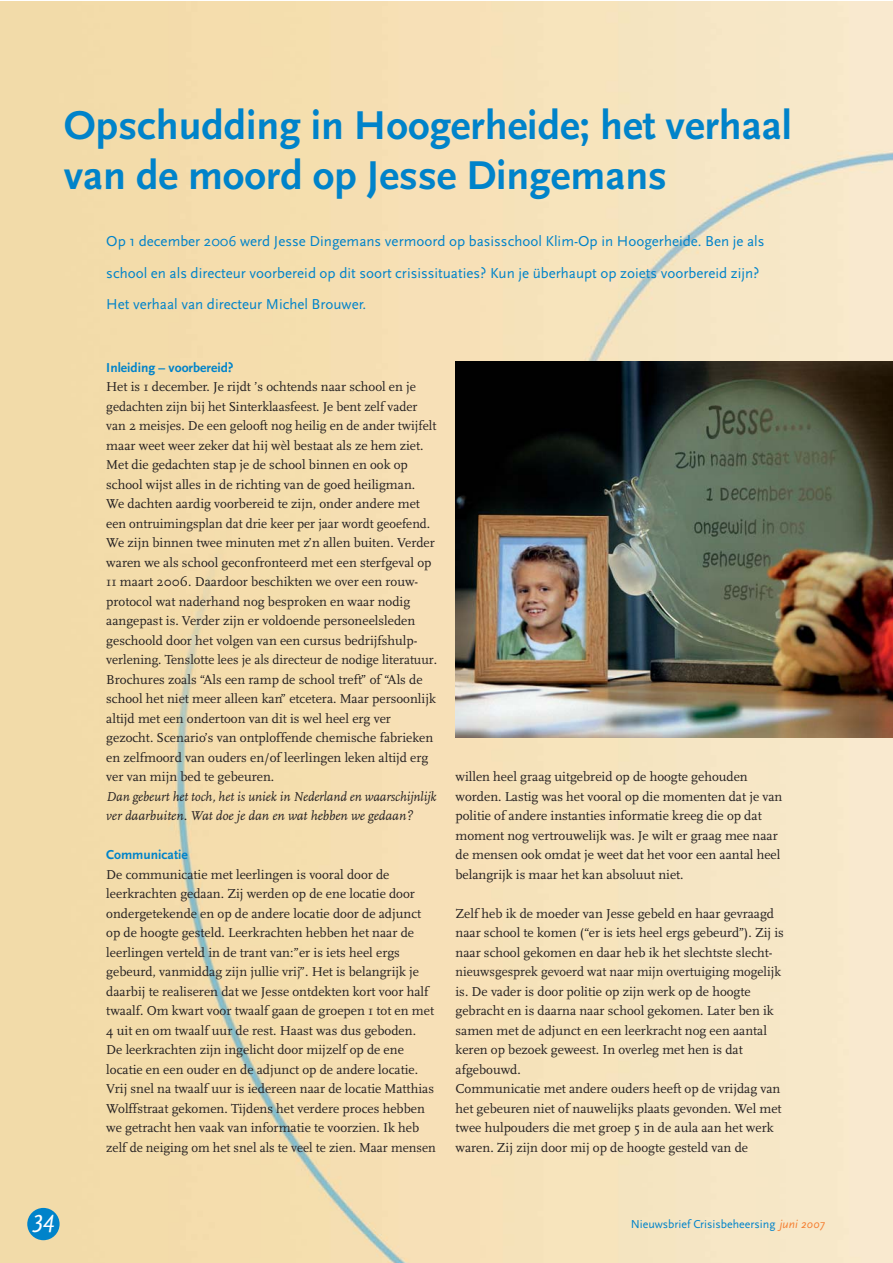
<style>
.page{position:relative;width:893px;height:1263px;background:#fff}
.page>*{position:absolute;margin:0;border:0;box-sizing:border-box;transform-origin:0 0}
.t1{font:700 42px/50.4px "Scala Sans";color:#0083ca}
.t2{font:italic 25.35px "Scala Sans";color:#fff}
.t3{font:15px/31.5px "Scala Sans";color:#0083ca}
.t4{font:13.5px/19.5px "Scala";color:#231f20}
.t5{font:italic 13.5px/19.5px "Scala";letter-spacing:-.005em;color:#231f20}
.t6{font:700 13.5px "Scala Sans";color:#0083ca}
.t7{font:12px "Scala Sans";color:#0083ca}
.s1{font-style:italic;color:#f57f32}
</style>
<div class="page">
<img style="left:0;top:1px;width:893px;height:1262px">
<div style="left:27px;top:1208px;width:33px;height:32px;background:#0083ca;border-radius:50%"></div>
<img style="left:455px;top:361px;width:438px;height:376px">
<h1 class="t1" style="left:64px;top:102px;width:729px">Opschudding in Hoogerheide; het verhaal van de moord op Jesse Dingemans</h1>
<p class="t3" style="left:106px;top:227px;width:660px">Op 1 december 2006 werd Jesse Dingemans vermoord op basisschool Klim-Op in Hoogerheide. Ben je als school en als directeur voorbereid op dit soort crisissituaties? Kun je überhaupt op zoiets voorbereid zijn?<br>Het verhaal van directeur Michel Brouwer.</p>
<p class="t6" style="left:106px;top:361px;width:129px">Inleiding – voorbereid?</p>
<p class="t4" style="left:106px;top:378px;width:332px">Het is 1 december. Je rijdt ’s ochtends naar school en je gedachten zijn bij het Sinterklaasfeest. Je bent zelf vader van 2 meisjes. De een gelooft nog heilig en de ander twijfelt maar weet weer zeker dat hij wèl bestaat als ze hem ziet.<br>Met die gedachten stap je de school binnen en ook op school wijst alles in de richting van de goed heiligman.<br>We dachten aardig voorbereid te zijn, onder andere met een ontruimingsplan dat drie keer per jaar wordt geoefend.<br>We zijn binnen twee minuten met z’n allen buiten. Verder waren we als school geconfronteerd met een sterfgeval op 11 maart 2006. Daardoor beschikten we over een rouw&shy;protocol wat naderhand nog besproken en waar nodig aangepast is. Verder zijn er voldoende personeelsleden geschoold door het volgen van een cursus bedrijfshulp&shy;verlening. Tenslotte lees je als directeur de nodige literatuur.<br>Brochures zoals “Als een ramp de school treft” of “Als de school het niet meer alleen kan” etcetera. Maar persoonlijk altijd met een ondertoon van dit is wel heel erg ver gezocht. Scenario’s van ontploffende chemische fabrieken en zelfmoord van ouders en/of leerlingen leken altijd erg ver van mijn bed te gebeuren.</p>
<p class="t5" style="left:106px;top:788px;width:332px">Dan gebeurt het toch, het is uniek in Nederland en waarschijnlijk ver daarbuiten. Wat doe je dan en wat hebben we gedaan?</p>
<p class="t6" style="left:106px;top:849px;width:83px">Communicatie</p>
<p class="t4" style="left:106px;top:865px;width:331px">De communicatie met leerlingen is vooral door de leerkrachten gedaan. Zij werden op de ene locatie door ondergetekende en op de andere locatie door de adjunct op de hoogte gesteld. Leerkrachten hebben het naar de leerlingen verteld in de trant van:”er is iets heel ergs gebeurd, vanmiddag zijn jullie vrij”. Het is belangrijk je daarbij te realiseren dat we Jesse ontdekten kort voor half twaalf. Om kwart voor twaalf gaan de groepen 1 tot en met 4 uit en om twaalf uur de rest. Haast was dus geboden.<br>De leerkrachten zijn ingelicht door mijzelf op de ene locatie en een ouder en de adjunct op de andere locatie.<br>Vrij snel na twaalf uur is iedereen naar de locatie Matthias Wolffstraat gekomen. Tijdens het verdere proces hebben we getracht hen vaak van informatie te voorzien. Ik heb zelf de neiging om het snel als te veel te zien. Maar mensen</p>
<p class="t4" style="left:455px;top:768px;width:328px">willen heel graag uitgebreid op de hoogte gehouden worden. Lastig was het vooral op die momenten dat je van politie of andere instanties informatie kreeg die op dat moment nog vertrouwelijk was. Je wilt er graag mee naar de mensen ook omdat je weet dat het voor een aantal heel belangrijk is maar het kan absoluut niet.</p>
<p class="t4" style="left:455px;top:904px;width:330px">Zelf heb ik de moeder van Jesse gebeld en haar gevraagd naar school te komen (“er is iets heel ergs gebeurd”). Zij is naar school gekomen en daar heb ik het slechtste slecht&shy;nieuwsgesprek gevoerd wat naar mijn overtuiging mogelijk is. De vader is door politie op zijn werk op de hoogte gebracht en is daarna naar school gekomen. Later ben ik samen met de adjunct en een leerkracht nog een aantal keren op bezoek geweest. In overleg met hen is dat afgebouwd.<br>Communicatie met andere ouders heeft op de vrijdag van het gebeuren niet of nauwelijks plaats gevonden. Wel met twee hulpouders die met groep 5 in de aula aan het werk waren. Zij zijn door mij op de hoogte gesteld van de</p>
<h2 class="t2" style="left:33px;top:1207px;width:24px">34</h2>
<p class="t7" style="left:631px;top:1218px;width:196px">Nieuwsbrief Crisisbeheersing <span class="s1">juni 2007</span></p>
</div>
